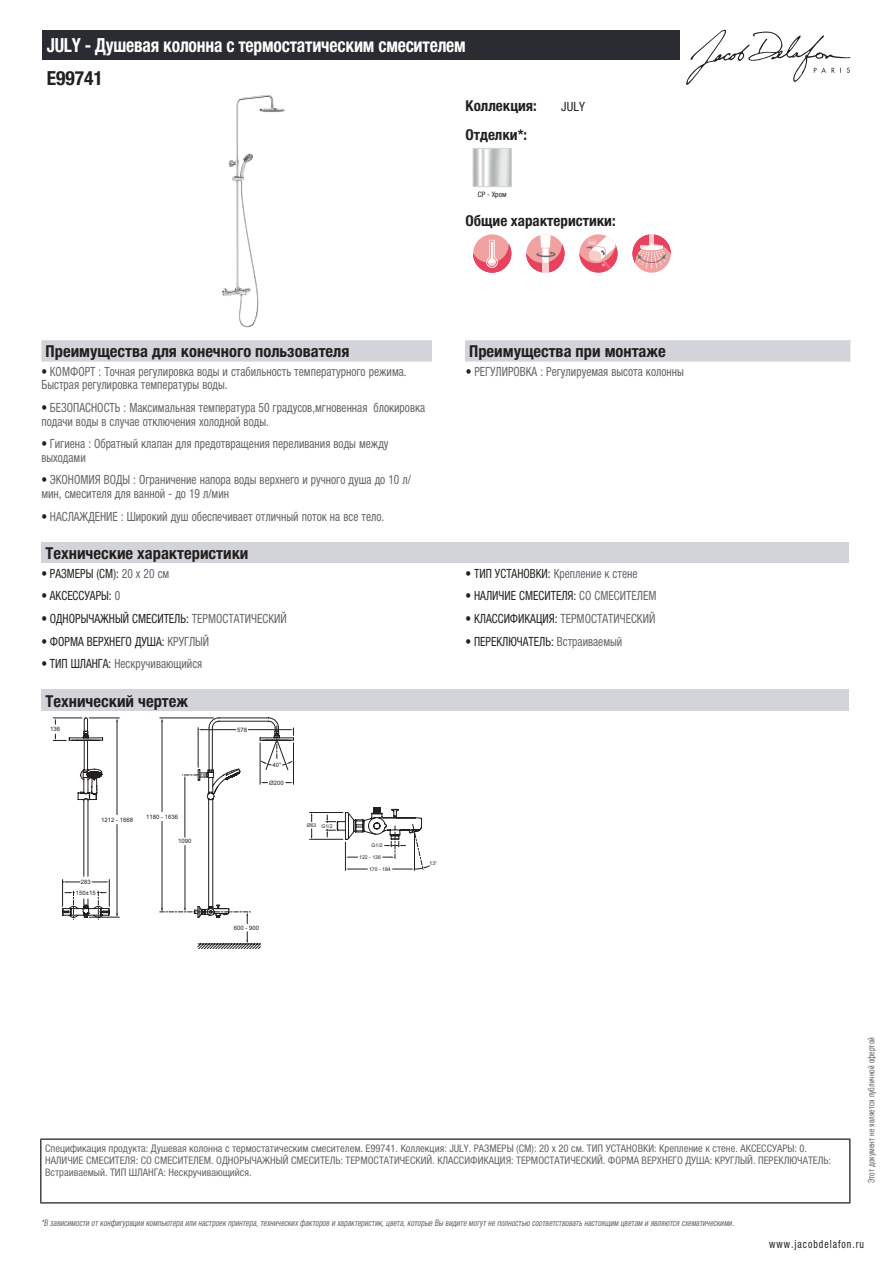
<style>
.page{position:relative;width:893px;height:1263px;background:#fff}
.page>*{position:absolute;margin:0;border:0;box-sizing:border-box;transform-origin:0 0}
.t1{font:700 condensed 19.5px "Helvetica Neue LTCYR";letter-spacing:-.01em;color:#fff;scale:.9 1}
.t2{font:700 condensed 19.5px "Helvetica Neue LTCYR";color:#231f20}
.t3{font:700 condensed 16.5px "Helvetica Neue LTCYR";color:#231f20}
.t4{font:700 condensed 15px "Helvetica Neue LTCYR";color:#231f20}
.t5{font:condensed 12.75px/13.5px "Helvetica Neue LTCYR";color:#626568;scale:.9 1}
.t6{font:condensed 12.75px "Helvetica Neue LTCYR";color:#231f20;scale:.9 1}
.t7{font:condensed 12.75px "Helvetica Neue LTCYR";color:#231f20}
.t8{font:condensed 11.25px "Helvetica Neue LTCYR";letter-spacing:.1em;color:#231f20;scale:.87 1}
.t9{font:condensed 10.5px/12px "Helvetica Neue LTCYR";color:#626568}
.t10{font:italic condensed 9px "Helvetica Neue LTCYR";color:#626568;scale:.87 1}
.t11{font:condensed 9px "Helvetica Neue LTCYR";color:#626568;scale:.87 1}
.t12{font:condensed 7.5px "Helvetica Neue LTCYR";color:#231f20}
.t13{font:6px "Arial";color:#231f20}
.t14{font:5.1px "Arial";color:#231f20}
.s1{color:#231f20}
.s2{color:#626568}
</style>
<div class="page">
<svg style="left:686px;top:30px;width:164px;height:55px"></svg>
<img style="left:222px;top:95px;width:44px;height:233px">
<img style="left:475px;top:150px;width:35px;height:35px">
<div style="left:473px;top:148px;width:39px;height:39px;border:1px solid #d3d4da"></div>
<div style="left:473px;top:234px;width:38px;height:39px;background:#f2a1a1;border-radius:50%"></div>
<svg style="left:473px;top:240px;width:38px;height:33px"></svg>
<svg style="left:526px;top:234px;width:38px;height:39px"></svg>
<svg style="left:579px;top:234px;width:39px;height:39px"></svg>
<svg style="left:579px;top:236px;width:39px;height:37px"></svg>
<svg style="left:632px;top:234px;width:39px;height:39px"></svg>
<svg style="left:632px;top:234px;width:39px;height:34px"></svg>
<div style="left:41px;top:340px;width:809px;height:22px;background:#d3d4da"></div>
<div style="left:432px;top:340px;width:33px;height:22px;background:#fff"></div>
<div style="left:41px;top:542px;width:808px;height:21px;background:#d3d4da"></div>
<div style="left:41px;top:690px;width:808px;height:21px;background:#d3d4da"></div>
<svg style="left:53px;top:717px;width:241px;height:232px"></svg>
<svg style="left:62px;top:731px;width:368px;height:186px"></svg>
<div style="left:43px;top:30px;width:637px;height:30px;background:#2a2c32"></div>
<hr style="left:40px;top:1138px;width:810px;height:2px;background:#040503">
<hr style="left:40px;top:1140px;width:1px;height:62px;background:#040503">
<hr style="left:849px;top:1140px;width:1px;height:62px;background:#040503">
<hr style="left:40px;top:1202px;width:810px;height:1px;background:#040503">
<h1 class="t1" style="left:47px;top:34px;width:467px">JULY - Душевая колонна с термостатическим смесителем</h1>
<h1 class="t2" style="left:47px;top:67px;width:58px">E99741</h1>
<p class="t4" style="left:466px;top:97px;width:73px">Коллекция:</p>
<p class="t7" style="left:561px;top:99px;width:25px">JULY</p>
<p class="t4" style="left:466px;top:126px;width:63px">Отделки*:</p>
<p class="t12" style="left:478px;top:190px;width:30px">CP - Хром</p>
<p class="t4" style="left:466px;top:212px;width:152px">Общие характеристики:</p>
<p class="t3" style="left:46px;top:342px;width:305px">Преимущества для конечного пользователя</p>
<p class="t3" style="left:469px;top:342px;width:198px">Преимущества при монтаже</p>
<p class="t5" style="left:41px;top:365px;width:407px"><span class="s1">•</span> КОМФОРТ : Точная регулировка воды и стабильность температурного режима.<br>Быстрая регулировка температуры воды.</p>
<p class="t5" style="left:466px;top:365px;width:244px"><span class="s1">•</span> РЕГУЛИРОВКА : Регулируемая высота колонны</p>
<p class="t5" style="left:41px;top:401px;width:428px"><span class="s1">•</span> БЕЗОПАСНОСТЬ : Максимальная температура 50 градусов,мгновенная блокировка подачи воды в случае отключения холодной воды.</p>
<p class="t5" style="left:41px;top:437px;width:387px"><span class="s1">•</span> Гигиена : Обратный клапан для предотвращения переливания воды между выходами</p>
<p class="t5" style="left:41px;top:473px;width:412px"><span class="s1">•</span> ЭКОНОМИЯ ВОДЫ : Ограничение напора воды верхнего и ручного душа до 10 л/ мин, смесителя для ванной - до 19 л/мин</p>
<p class="t5" style="left:41px;top:509px;width:383px"><span class="s1">•</span> НАСЛАЖДЕНИЕ : Широкий душ обеспечивает отличный поток на все тело.</p>
<p class="t3" style="left:46px;top:544px;width:204px">Технические характеристики</p>
<p class="t6" style="left:41px;top:566px;width:144px">• РАЗМЕРЫ (СМ): <span class="s2">20 x 20 см</span></p>
<p class="t5" style="left:466px;top:566px;width:193px"><span class="s1">• ТИП УСТАНОВКИ:</span> Крепление к стене</p>
<p class="t6" style="left:41px;top:589px;width:89px">• АКСЕССУАРЫ: <span class="s2">0</span></p>
<p class="t6" style="left:466px;top:589px;width:213px">• НАЛИЧИЕ СМЕСИТЕЛЯ: <span class="s2">СО СМЕСИТЕЛЕМ</span></p>
<p class="t6" style="left:41px;top:611px;width:274px">• ОДНОРЫЧАЖНЫЙ СМЕСИТЕЛЬ: <span class="s2">ТЕРМОСТАТИЧЕСКИЙ</span></p>
<p class="t5" style="left:466px;top:612px;width:212px"><span class="s1">• КЛАССИФИКАЦИЯ:</span> ТЕРМОСТАТИЧЕСКИЙ</p>
<p class="t6" style="left:41px;top:634px;width:188px">• ФОРМА ВЕРХНЕГО ДУША: <span class="s2">КРУГЛЫЙ</span></p>
<p class="t6" style="left:466px;top:634px;width:176px">• ПЕРЕКЛЮЧАТЕЛЬ: <span class="s2">Встраиваемый</span></p>
<p class="t5" style="left:41px;top:657px;width:180px"><span class="s1">• ТИП ШЛАНГА:</span> Нескручивающийся</p>
<p class="t3" style="left:46px;top:692px;width:144px">Технический чертеж</p>
<p class="t13" style="left:50px;top:725px;width:11px">136</p>
<p class="t13" style="left:237px;top:725px;width:11px">578</p>
<p class="t13" style="left:101px;top:816px;width:33px">1212 - 1668</p>
<p class="t13" style="left:146px;top:813px;width:33px">1180 - 1636</p>
<p class="t13" style="left:178px;top:837px;width:15px">1090</p>
<p class="t13" style="left:272px;top:761px;width:11px">40°</p>
<p class="t13" style="left:269px;top:779px;width:16px">Ø200</p>
<p class="t13" style="left:81px;top:878px;width:11px">283</p>
<p class="t13" style="left:76px;top:889px;width:21px">150±15</p>
<p class="t13" style="left:234px;top:924px;width:27px">600 - 900</p>
<p class="t14" style="left:307px;top:823px;width:27px">Ø63 G1/2</p>
<p class="t14" style="left:372px;top:842px;width:13px">G1/2</p>
<p class="t14" style="left:359px;top:854px;width:23px">122 - 136</p>
<p class="t14" style="left:369px;top:866px;width:23px">170 - 184</p>
<p class="t14" style="left:429px;top:860px;width:9px">13°</p>
<p class="t9" style="left:45px;top:1142px;width:787px">Спецификация продукта: Душевая колонна с термостатическим смесителем. E99741. Коллекция: JULY. РАЗМЕРЫ (СМ): 20 x 20 см. ТИП УСТАНОВКИ: Крепление к стене. АКСЕССУАРЫ: 0.<br>НАЛИЧИЕ СМЕСИТЕЛЯ: СО СМЕСИТЕЛЕМ. ОДНОРЫЧАЖНЫЙ СМЕСИТЕЛЬ: ТЕРМОСТАТИЧЕСКИЙ. КЛАССИФИКАЦИЯ: ТЕРМОСТАТИЧЕСКИЙ. ФОРМА ВЕРХНЕГО ДУША: КРУГЛЫЙ. ПЕРЕКЛЮЧАТЕЛЬ:<br>Встраиваемый. ТИП ШЛАНГА: Нескручивающийся.</p>
<p class="t10" style="left:41px;top:1218px;width:800px">*В зависимости отконфигурации компьютера или настроек принтера,техническихфакторов и характеристик,цвета,которые Вы видите могутне полностью соответствоватьнастоящим цветам и являются схематическими.</p>
<p class="t11" style="left:866px;top:1183px;width:169px;rotate:-90deg">Этот документ не является публичной офертой</p>
<p class="t8" style="left:769px;top:1237px;width:110px">www.jacobdelafon.ru</p>
</div>
